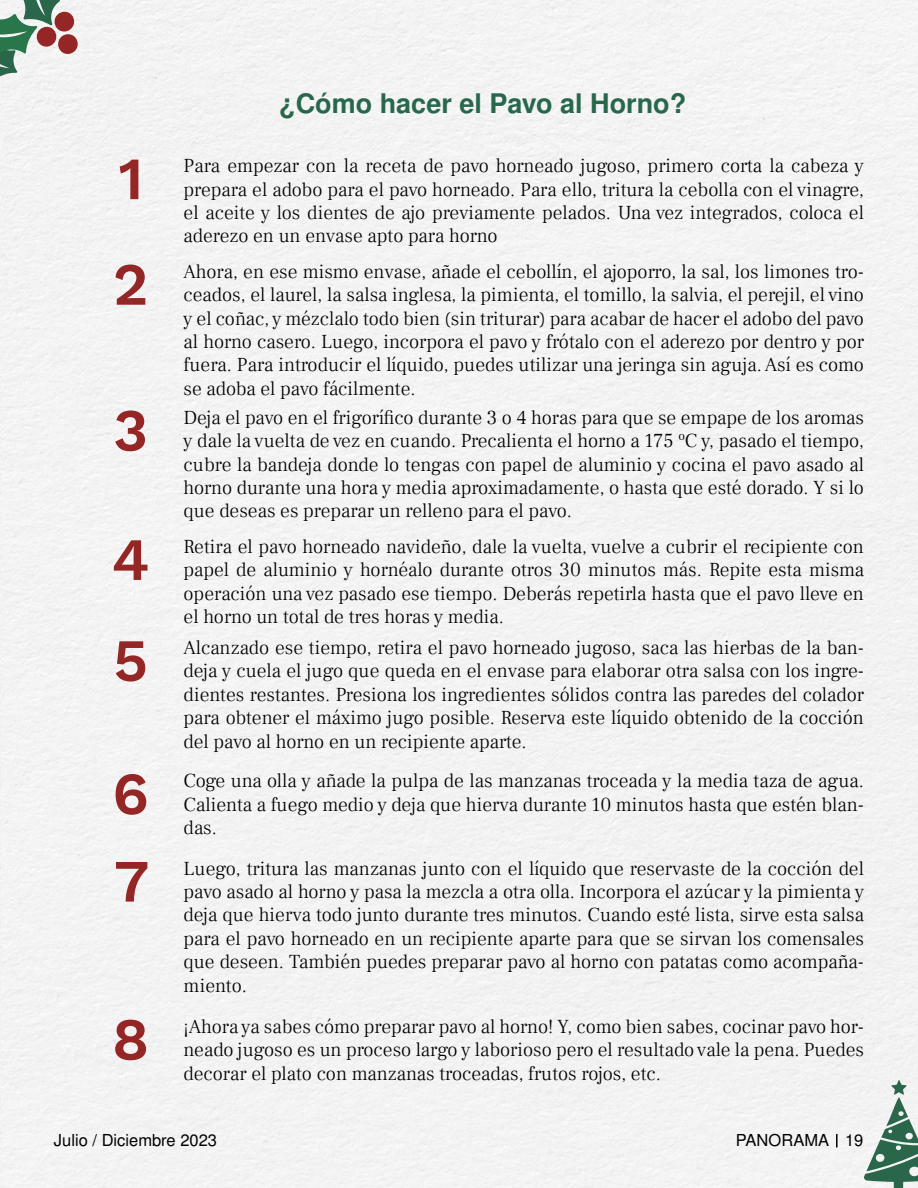
<style>
.page{position:relative;width:918px;height:1188px;background:#fff}
.page>*{position:absolute;margin:0;border:0;box-sizing:border-box;transform-origin:0 0}
.t1{font:600 60px/105.6px "Work Sans";color:#942626}
.t2{font:700 27px "Nimbus San L";color:#27674c}
.t3{font:300 19.5px/23.4px "Frank Ruhl Libre";color:#000;text-align:justify}
.t4{font:16.5px "Nimbus San L";color:#000}
</style>
<div class="page">
<svg style="left:836px;top:1134px;width:2px;height:14px"></svg>
<svg style="left:863px;top:1080px;width:55px;height:108px"></svg>
<svg style="left:0;top:0;width:79px;height:81px"></svg>
<h1 class="t1" style="left:113px;top:129px;width:37px">1<br>2</h1>
<h1 class="t1" style="left:112px;top:369px;width:39px;line-height:129.3px">3<br>4</h1>
<h1 class="t1" style="left:113px;top:611px;width:36px">5</h1>
<h1 class="t1" style="left:112px;top:753px;width:39px;line-height:87.4px">6<br>7</h1>
<h1 class="t1" style="left:112px;top:989px;width:39px">8</h1>
<h2 class="t2" style="left:279px;top:84px;width:408px">¿Cómo hacer el Pavo al Horno?</h2>
<p class="t3" style="left:184px;top:154px;width:682px">Para empezar con la receta de pavo horneado jugoso, primero corta la cabeza y prepara el adobo para el pavo horneado. Para ello, tritura la cebolla con el vinagre, el aceite y los dientes de ajo previamente pelados. Una vez integrados, coloca el aderezo en un envase apto para horno</p>
<p class="t3" style="left:184px;top:260px;width:682px">Ahora, en ese mismo envase, añade el cebollín, el ajoporro, la sal, los limones tro&shy;ceados, el laurel, la salsa inglesa, la pimienta, el tomillo, la salvia, el perejil, el vino y el coñac, y mézclalo todo bien (sin triturar) para acabar de hacer el adobo del pavo al horno casero. Luego, incorpora el pavo y frótalo con el aderezo por dentro y por fuera. Para introducir el líquido, puedes utilizar una jeringa sin aguja. Así es como se adoba el pavo fácilmente.</p>
<p class="t3" style="left:184px;top:406px;width:682px">Deja el pavo en el frigorífico durante 3 o 4 horas para que se empape de los aromas y dale la vuelta de vez en cuando. Precalienta el horno a 175 ºC y, pasado el tiempo, cubre la bandeja donde lo tengas con papel de aluminio y cocina el pavo asado al horno durante una hora y media aproximadamente, o hasta que esté dorado. Y si lo que deseas es preparar un relleno para el pavo.</p>
<p class="t3" style="left:184px;top:535px;width:682px">Retira el pavo horneado navideño, dale la vuelta, vuelve a cubrir el recipiente con papel de aluminio y hornéalo durante otros 30 minutos más. Repite esta misma operación una vez pasado ese tiempo. Deberás repetirla hasta que el pavo lleve en el horno un total de tres horas y media.</p>
<p class="t3" style="left:184px;top:636px;width:682px">Alcanzado ese tiempo, retira el pavo horneado jugoso, saca las hierbas de la ban&shy;deja y cuela el jugo que queda en el envase para elaborar otra salsa con los ingre&shy;dientes restantes. Presiona los ingredientes sólidos contra las paredes del colador para obtener el máximo jugo posible. Reserva este líquido obtenido de la cocción del pavo al horno en un recipiente aparte.</p>
<p class="t3" style="left:184px;top:769px;width:682px">Coge una olla y añade la pulpa de las manzanas troceada y la media taza de agua.<br>Calienta a fuego medio y deja que hierva durante 10 minutos hasta que estén blan&shy;das.</p>
<p class="t3" style="left:184px;top:856px;width:682px">Luego, tritura las manzanas junto con el líquido que reservaste de la cocción del pavo asado al horno y pasa la mezcla a otra olla. Incorpora el azúcar y la pimienta y deja que hierva todo junto durante tres minutos. Cuando esté lista, sirve esta salsa para el pavo horneado en un recipiente aparte para que se sirvan los comensales que deseen. También puedes preparar pavo al horno con patatas como acompaña&shy;miento.</p>
<p class="t3" style="left:184px;top:1015px;width:682px">¡Ahora ya sabes cómo preparar pavo al horno! Y, como bien sabes, cocinar pavo hor&shy;neado jugoso es un proceso largo y laborioso pero el resultado vale la pena. Puedes decorar el plato con manzanas troceadas, frutos rojos, etc.</p>
<p class="t4" style="left:54px;top:1128px;width:165px">Julio / Diciembre 2023</p>
<p class="t4" style="left:736px;top:1128px;width:129px">PANORAMA 19</p>
</div>
